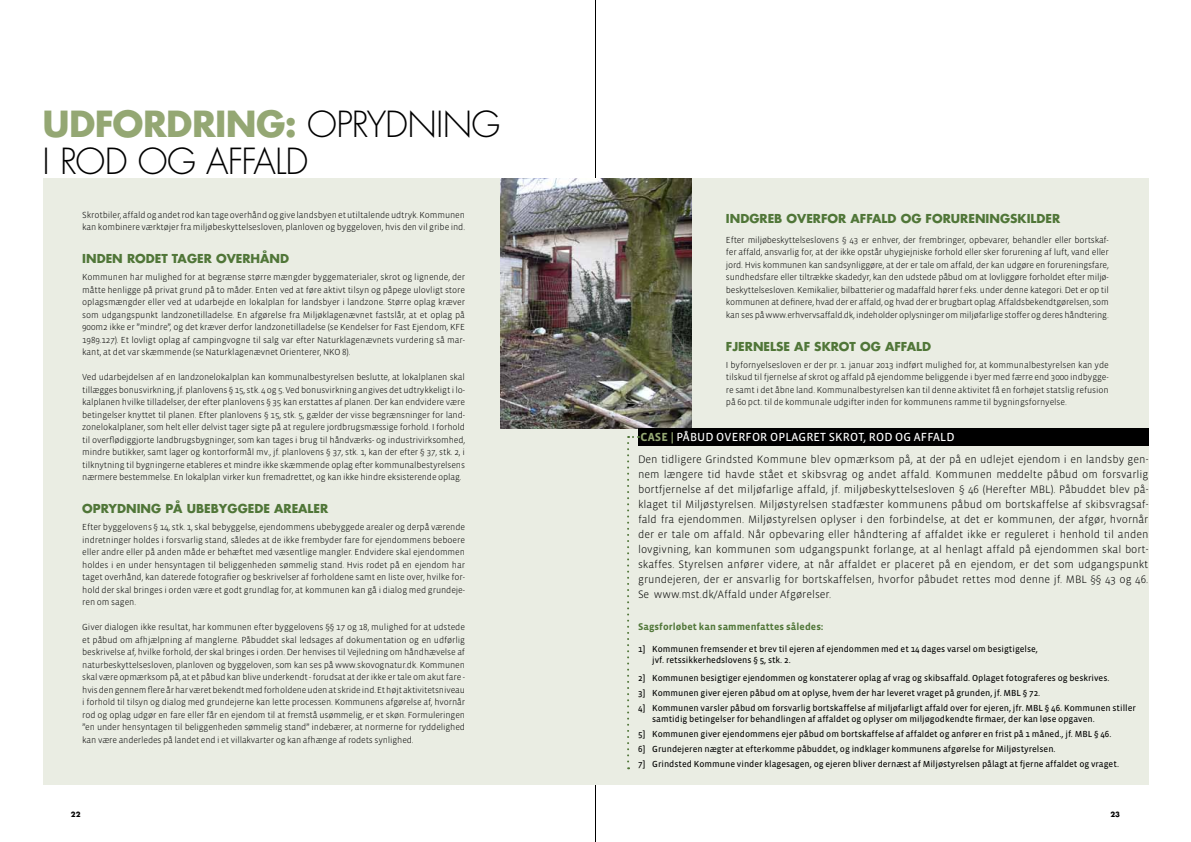
<style>
.page{position:relative;width:1191px;height:842px;background:#fff}
.page>*{position:absolute;margin:0;border:0;box-sizing:border-box;transform-origin:0 0}
.t1{font:300 35px/37px "Futura";letter-spacing:-.02em;color:#000}
.t2{font:700 12px "Futura";color:#507638}
.t3{font:12px "Vista Sans OT";letter-spacing:.01em;color:#fff}
.t4{font:700 12px "Vista Sans OT";color:#94a773}
.t5{font:300 11px/15px "Vista Sans OT";color:#000;text-align:justify}
.t6{font:700 10px "Vista Sans OT";letter-spacing:.01em;color:#507638}
.t7{font:300 9px/12.5px "Vista Sans OT";letter-spacing:-.01em;color:#000;text-align:justify}
.t8{font:9px/15px "Vista Sans OT";color:#000}
.t9{font:700 7px "Futura";color:#000}
.s1{font-weight:700;color:#94a773}
</style>
<div class="page">
<hr style="left:595px;top:0;width:1px;height:842px;background:#000">
<div style="left:43px;top:179px;width:1105px;height:606px;background:#eaede3"></div>
<img style="left:500px;top:179px;width:192px;height:249px">
<div style="left:638px;top:428px;width:510px;height:18px;background:#000"></div>
<svg style="left:627px;top:436px;width:12px;height:333px"></svg>
<h1 class="t1" style="left:43px;top:106px;width:459px"><span class="s1">UDFORDRING:</span> OPRYDN ING<br>I ROD OG AFFALD</h1>
<p class="t7" style="left:82px;top:208px;width:384px">Skrotbiler, affald og andet rod kan tage overhånd og give landsbyen et utiltalende udtryk. Kommunen kan kombinere værktøjer fra miljøbeskyttelsesloven, planloven og byggeloven, hvis den vil gribe ind.</p>
<h2 class="t2" style="left:82px;top:250px;width:208px">INDEN RODET TAGER OVERHÅND</h2>
<p class="t7" style="left:82px;top:271px;width:384px">Kommunen har mulighed for at begrænse større mængder byggematerialer, skrot og lignende, der måtte henligge på privat grund på to måder. Enten ved at føre aktivt tilsyn og påpege ulovligt store oplagsmængder eller ved at udarbejde en lokalplan for landsbyer i landzone. Større oplag kræver som udgangspunkt landzonetilladelse. En afgørelse fra Miljøklagenævnet fastslår, at et oplag på 900m2 ikke er ”mindre”, og det kræver derfor landzonetilladelse (se Kendelser for Fast Ejendom, KFE 1989.127). Et lovligt oplag af campingvogne til salg var efter Naturklagenævnets vurdering så mar&shy;kant, at det var skæmmende (se Naturklagenævnet Orienterer, NKO 8).</p>
<p class="t7" style="left:82px;top:371px;width:384px">Ved udarbejdelsen af en landzonelokalplan kan kommunalbestyrelsen beslutte, at lokalplanen skal tillægges bonusvirkning, jf. planlovens § 15, stk. 4 og 5. Ved bonusvirkning angives det udtrykkeligt i lo&shy;kalplanen hvilke tilladelser, der efter planlovens § 35 kan erstattes af planen. Der kan endvidere være betingelser knyttet til planen. Efter planlovens § 15, stk. 5, gælder der visse begrænsninger for land&shy;zonelokalplaner, som helt eller delvist tager sigte på at regulere jordbrugsmæssige forhold. I forhold til overflødiggjorte landbrugsbygninger, som kan tages i brug til håndværks- og industrivirksomhed, mindre butikker, samt lager og kontorformål mv., jf. planlovens § 37, stk. 1, kan der efter § 37, stk. 2, i tilknytning til bygningerne etableres et mindre ikke skæmmende oplag efter kommunalbestyrelsens nærmere bestemmelse. En lokalplan virker kun fremadrettet, og kan ikke hindre eksisterende oplag.</p>
<h2 class="t2" style="left:82px;top:500px;width:248px">OPRYDNING PÅ UBEBYGGEDE AREALER</h2>
<p class="t7" style="left:82px;top:521px;width:384px">Efter byggelovens § 14, stk. 1, skal bebyggelse, ejendommens ubebyggede arealer og derpå værende indretninger holdes i forsvarlig stand, således at de ikke frembyder fare for ejendommens beboere eller andre eller på anden måde er behæftet med væsentlige mangler. Endvidere skal ejendommen holdes i en under hensyntagen til beliggenheden sømmelig stand. Hvis rodet på en ejendom har taget overhånd, kan daterede fotografier og beskrivelser af forholdene samt en liste over, hvilke for&shy;hold der skal bringes i orden være et godt grundlag for, at kommunen kan gå i dialog med grundeje&shy;ren om sagen.</p>
<p class="t7" style="left:82px;top:621px;width:384px">Giver dialogen ikke resultat, har kommunen efter byggelovens §§ 17 og 18, mulighed for at udstede et påbud om afhjælpning af manglerne. Påbuddet skal ledsages af dokumentation og en udførlig beskrivelse af, hvilke forhold, der skal bringes i orden. Der henvises til Vejledning om håndhævelse af naturbeskyttelsesloven, planloven og byggeloven, som kan ses på www.skovognatur.dk. Kommunen skal være opmærksom på, at et påbud kan blive underkendt - forudsat at der ikke er tale om akut fare - hvis den gennem flere år har været bekendt med forholdene uden at skride ind. Et højt aktivitetsniveau i forhold til tilsyn og dialog med grundejerne kan lette processen. Kommunens afgørelse af, hvornår rod og oplag udgør en fare eller får en ejendom til at fremstå usømmelig, er et skøn. Formuleringen ”en under hensyntagen til beliggenheden sømmelig stand” indebærer, at normerne for ryddelighed kan være anderledes på landet end i et villakvarter og kan afhænge af rodets synlighed.</p>
<h2 class="t2" style="left:726px;top:210px;width:336px">INDGREB OVERFOR AFFALD OG FORURENINGSKILDER</h2>
<p class="t7" style="left:726px;top:233px;width:384px">Efter miljøbeskyttelseslovens § 43 er enhver, der frembringer, opbevarer, behandler eller bortskaf&shy;fer affald, ansvarlig for, at der ikke opstår uhygiejniske forhold eller sker forurening af luft, vand eller jord. Hvis kommunen kan sandsynliggøre, at der er tale om affald, der kan udgøre en forureningsfare, sundhedsfare eller tiltrække skadedyr, kan den udstede påbud om at lovliggøre forholdet efter miljø&shy;beskyttelsesloven. Kemikalier, bilbatterier og madaffald hører f.eks. under denne kategori. Det er op til kommunen at definere, hvad der er affald, og hvad der er brugbart oplag. Affaldsbekendtgørelsen, som kan ses på www.erhvervsaffald.dk, indeholder oplysninger om miljøfarlige stoffer og deres håndtering.</p>
<h2 class="t2" style="left:726px;top:338px;width:207px">FJERNELSE AF SKROT OG AFFALD</h2>
<p class="t7" style="left:726px;top:358px;width:384px">I byfornyelsesloven er der pr. 1. januar 2013 indført mulighed for, at kommunalbestyrelsen kan yde tilskud til fjernelse af skrot og affald på ejendomme beliggende i byer med færre end 3000 indbygge&shy;re samt i det åbne land. Kommunalbestyrelsen kan til denne aktivitet få en forhøjet statslig refusion på 60 pct. til de kommunale udgifter inden for kommunens ramme til bygningsfornyelse.</p>
<h2 class="t4" style="left:640px;top:431px;width:15px">Case</h2>
<h2 class="t3" style="left:670px;top:431px;width:28px"><span class="s1">|</span> Påbud</h2>
<h2 class="t3" style="left:716px;top:431px;width:8px">ove</h2>
<h2 class="t3" style="left:738px;top:431px;width:210px">rfo r oplagret sk rot, rod og affald</h2>
<p class="t5" style="left:638px;top:452px;width:512px">Den tidligere Grindsted Kommune blev opmærksom på, at der på en udlejet ejendom i en landsby gen&shy;nem længere tid havde stået et skibsvrag og andet affald. Kommunen meddelte påbud om forsvarlig bortfjernelse af det miljøfarlige affald, jf. miljøbeskyttelsesloven § 46 (Herefter MBL). Påbuddet blev på&shy;klaget til Miljøstyrelsen. Miljøstyrelsen stadfæster kommunens påbud om bortskaffelse af skibsvragsaf&shy;fald fra ejendommen. Miljøstyrelsen oplyser i den forbindelse, at det er kommunen, der afgør, hvornår der er tale om affald. Når opbevaring eller håndtering af affaldet ikke er reguleret i henhold til anden lovgivning, kan kommunen som udgangspunkt forlange, at al henlagt affald på ejendommen skal bort&shy;skaffes. Styrelsen anfører videre, at når affaldet er placeret på en ejendom, er det som udgangspunkt grundejeren, der er ansvarlig for bortskaffelsen, hvorfor påbudet rettes mod denne jf. MBL §§ 43 og 46.<br>Se www.mst.dk/Affald under Afgørelser.</p>
<p class="t6" style="left:638px;top:622px;width:187px">Sagsforløbet kan sammenfattes således:</p>
<p class="t8" style="left:652px;top:644px;width:387px;line-height:11px;text-indent:-14px">1] Kommunen fremsender et brev til ejeren af ejendommen med et 14 dages varsel om besigtigelse, jvf. retssikkerhedslovens § 5, stk. 2.</p>
<p class="t8" style="left:638px;top:671px;width:499px">2] Kommunen besigtiger ejendommen og konstaterer oplag af vrag og skibsaffald. Oplaget fotograferes og beskrives.<br>3] Kommunen giver ejeren påbud om at oplyse, hvem der har leveret vraget på grunden, jf. M BL § 72.<br>4] Kommunen varsler påbud om forsvarlig bortskaffelse af miljøfarligt affald over for ejeren, jfr. M BL § 46. Kommunen stiller</p>
<p class="t8" style="left:638px;top:712px;width:482px;text-indent:14px">samtidig betingelser for behandlingen af affaldet og oplyser om miljøgodkendte firmaer, der kan løse opgaven.<br>5] Kommunen giver ejendommens ejer påbud om bortskaffelse af affaldet og anfører en frist på 1 måned., jf. M BL § 46.<br>6] Grundejeren nægter at efterkomme påbuddet, og indklager kommunens afgørelse for Miljøstyrelsen.<br>7] Grindsted Kommune vinder klagesagen, og ejeren bliver dernæst af M iljøstyrelsen pålagt at fjerne affaldet og vraget.</p>
<p class="t9" style="left:71px;top:810px;width:11px">22</p>
<p class="t9" style="left:1110px;top:810px;width:11px">23</p>
</div>
